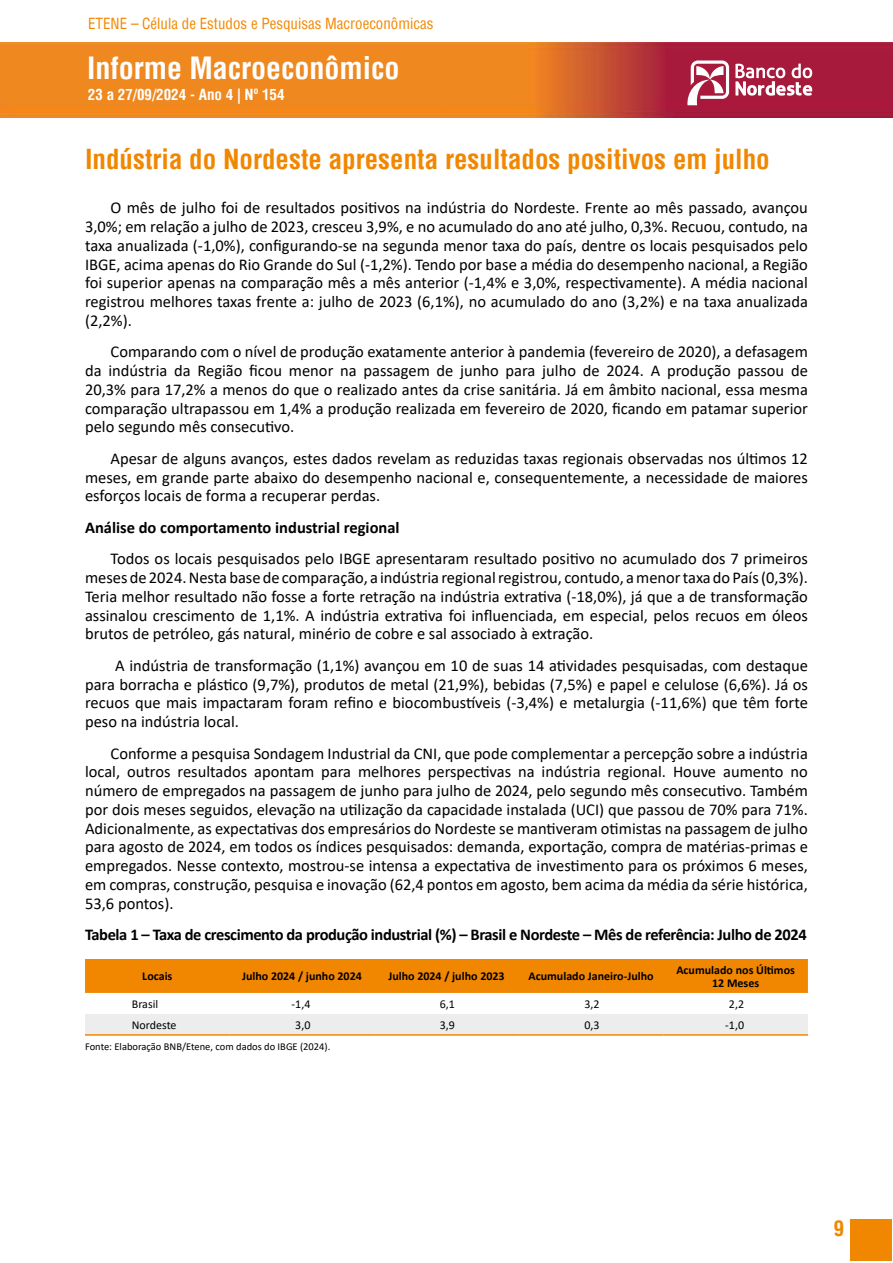
<style>
.page{position:relative;width:893px;height:1263px;background:#fff}
.page>*{position:absolute;margin:0;border:0;box-sizing:border-box;transform-origin:0 0}
.t1{font:700 condensed 30px "Helvetica";color:#fff}
.t2{font:700 condensed 27px "Helvetica";color:#f18700}
.t3{font:700 condensed 21px "Helvetica";color:#f18700}
.t4{font:16.5px/18.8px "Calibri";color:#000;text-align:justify}
.t5{font:700 16.5px "Calibri";letter-spacing:-.025em;color:#000}
.t6{font:700 16.5px "Calibri";color:#000}
.t7{font:condensed 15px "Helvetica";color:#f18700}
.t8{font:700 condensed 15px "Helvetica";color:#fff}
.t9{font:700 12px/12.9px "Calibri";color:#000;text-align:center}
.t10{font:12px "Calibri";color:#000}
.t11{font:10.5px "Calibri";color:#000}
</style>
<div class="page">
<img style="left:0;top:43px;width:893px;height:75px">
<svg style="left:686px;top:61px;width:43px;height:44px"></svg>
<svg style="left:735px;top:64px;width:77px;height:32px"></svg>
<div style="left:850px;top:1219px;width:42px;height:41px;background:#f18700"></div>
<svg style="left:85px;top:959px;width:723px;height:75px"></svg>
<hr style="left:85px;top:1034px;width:145px;height:2px;background:#f18700">
<hr style="left:230px;top:1034px;width:144px;height:2px;background:#f18700">
<hr style="left:374px;top:1034px;width:145px;height:2px;background:#f18700">
<hr style="left:519px;top:1034px;width:144px;height:2px;background:#f18700">
<hr style="left:663px;top:1034px;width:145px;height:2px;background:#f18700">
<p class="t7" style="left:88px;top:14px;width:347px">ETENE – Célula de Estudos e Pesquisas Macroeconômicas</p>
<h1 class="t1" style="left:87px;top:48px;width:314px">Informe Macroeconômico</h1>
<p class="t8" style="left:88px;top:85px;width:198px">23 a 27/09/2024 - Ano 4 | Nº 154</p>
<h2 class="t2" style="left:85px;top:141px;width:686px">Indústria do Nordeste apresenta resultados positivos em julho</h2>
<p class="t4" style="left:85px;top:198px;width:724px;text-indent:26px">O mês de julho foi de resultados positivos na indústria do Nordeste. Frente ao mês passado, avançou 3,0%; em relação a julho de 2023, cresceu 3,9%, e no acumulado do ano até julho, 0,3%. Recuou, contudo, na taxa anualizada (-1,0%), configurando-se na segunda menor taxa do país, dentre os locais pesquisados pelo IBGE, acima apenas do Rio Grande do Sul (-1,2%). Tendo por base a média do desempenho nacional, a Região foi superior apenas na comparação mês a mês anterior (-1,4% e 3,0%, respectivamente). A média nacional registrou melhores taxas frente a: julho de 2023 (6,1%), no acumulado do ano (3,2%) e na taxa anualizada (2,2%).</p>
<p class="t4" style="left:85px;top:342px;width:724px;text-indent:26px">Comparando com o nível de produção exatamente anterior à pandemia (fevereiro de 2020), a defasagem da indústria da Região ficou menor na passagem de junho para julho de 2024. A produção passou de 20,3% para 17,2% a menos do que o realizado antes da crise sanitária. Já em âmbito nacional, essa mesma comparação ultrapassou em 1,4% a produção realizada em fevereiro de 2020, ficando em patamar superior pelo segundo mês consecutivo.</p>
<p class="t4" style="left:85px;top:449px;width:724px;text-indent:26px">Apesar de alguns avanços, estes dados revelam as reduzidas taxas regionais observadas nos últimos 12 meses, em grande parte abaixo do desempenho nacional e, consequentemente, a necessidade de maiores esforços locais de forma a recuperar perdas.</p>
<p class="t6" style="left:85px;top:516px;width:316px">Análise do comportamento industrial regional</p>
<p class="t4" style="left:85px;top:549px;width:724px;text-indent:26px">Todos os locais pesquisados pelo IBGE apresentaram resultado positivo no acumulado dos 7 primeiros meses de 2024. Nesta base de comparação, a indústria regional registrou, contudo, a menor taxa do País (0,3%).<br>Teria melhor resultado não fosse a forte retração na indústria extrativa (-18,0%), já que a de transformação assinalou crescimento de 1,1%. A indústria extrativa foi influenciada, em especial, pelos recuos em óleos brutos de petróleo, gás natural, minério de cobre e sal associado à extração.</p>
<p class="t4" style="left:85px;top:655px;width:724px;text-indent:30px">A indústria de transformação (1,1%) avançou em 10 de suas 14 atividades pesquisadas, com destaque para borracha e plástico (9,7%), produtos de metal (21,9%), bebidas (7,5%) e papel e celulose (6,6%). Já os recuos que mais impactaram foram refino e biocombustíveis (-3,4%) e metalurgia (-11,6%) que têm forte peso na indústria local.</p>
<p class="t4" style="left:85px;top:743px;width:724px;text-indent:26px">Conforme a pesquisa Sondagem Industrial da CNI, que pode complementar a percepção sobre a indústria local, outros resultados apontam para melhores perspectivas na indústria regional. Houve aumento no número de empregados na passagem de junho para julho de 2024, pelo segundo mês consecutivo. Também por dois meses seguidos, elevação na utilização da capacidade instalada (UCI) que passou de 70% para 71%.<br>Adicionalmente, as expectativas dos empresários do Nordeste se mantiveram otimistas na passagem de julho para agosto de 2024, em todos os índices pesquisados: demanda, exportação, compra de matérias-primas e empregados. Nesse contexto, mostrou-se intensa a expectativa de investimento para os próximos 6 meses, em compras, construção, pesquisa e inovação (62,4 pontos em agosto, bem acima da média da série histórica, 53,6 pontos).</p>
<p class="t5" style="left:85px;top:923px;width:723px">Tabela 1 – Taxa de crescimento da produção industrial (%) – Brasil e Nordeste – Mês de referência: Julho de 2024</p>
<p class="t9" style="left:142px;top:970px;width:32px">Locais</p>
<p class="t9" style="left:242px;top:970px;width:121px">Julho 2024 / junho 2024</p>
<p class="t9" style="left:388px;top:970px;width:118px">Julho 2024 / julho 2023</p>
<p class="t9" style="left:528px;top:970px;width:127px">Acumulado Janeiro-Julho</p>
<p class="t9" style="left:676px;top:963px;width:120px">Acumulado nos Últimos<br>12 Meses</p>
<p class="t10" style="left:132px;top:996px;width:28px">Brasil</p>
<p class="t10" style="left:292px;top:996px;width:20px">-1,4</p>
<p class="t10" style="left:440px;top:996px;width:17px">6,1</p>
<p class="t10" style="left:584px;top:996px;width:17px">3,2</p>
<p class="t10" style="left:729px;top:996px;width:17px">2,2</p>
<p class="t10" style="left:132px;top:1017px;width:46px">Nordeste</p>
<p class="t10" style="left:295px;top:1017px;width:17px">3,0</p>
<p class="t10" style="left:440px;top:1017px;width:17px">3,9</p>
<p class="t10" style="left:584px;top:1017px;width:17px">0,3</p>
<p class="t10" style="left:725px;top:1017px;width:20px">-1,0</p>
<p class="t11" style="left:85px;top:1039px;width:247px">Fonte: Elaboração BNB/Etene, com dados do IBGE (2024).</p>
<p class="t3" style="left:834px;top:1214px;width:12px">9</p>
</div>
